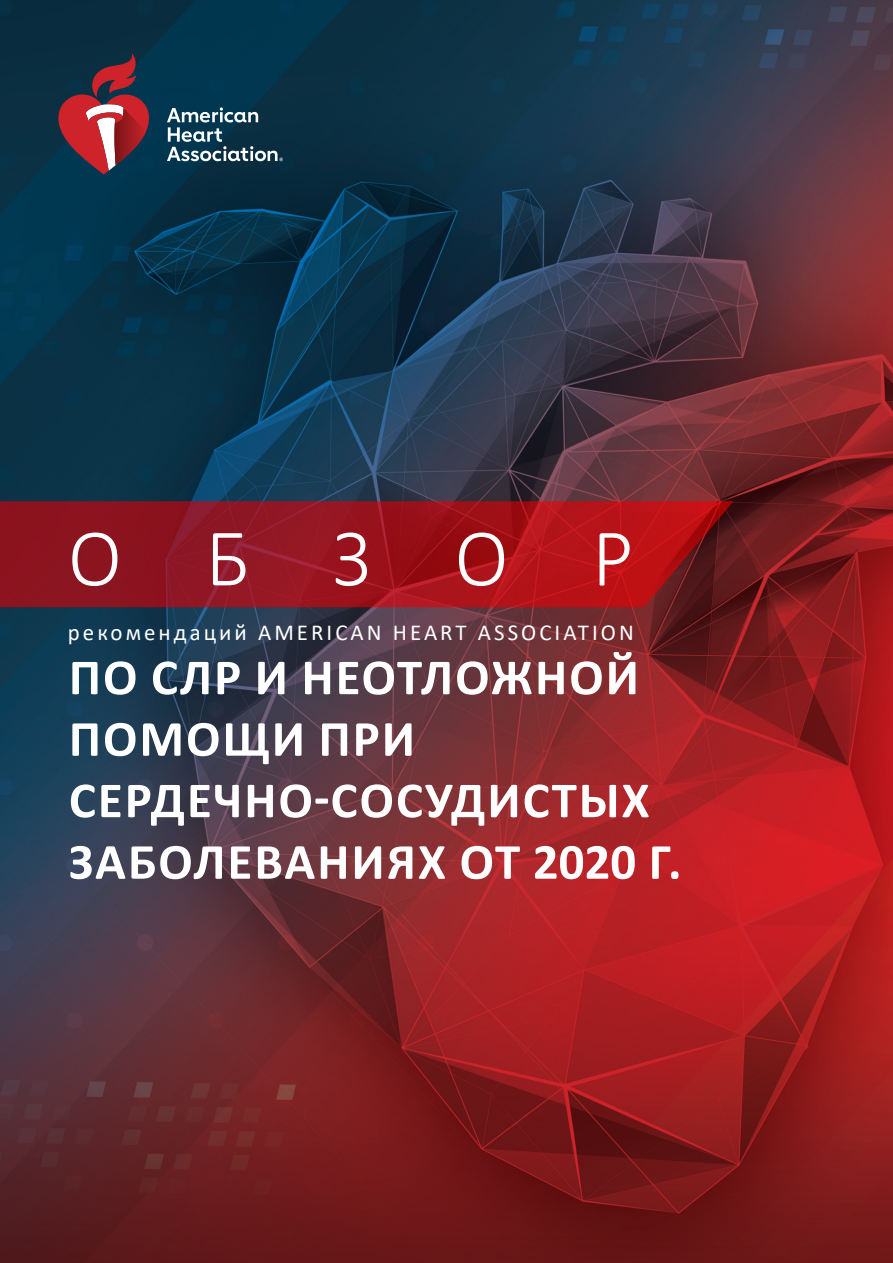
<style>
.page{position:relative;width:893px;height:1263px;background:#fff}
.page>*{position:absolute;margin:0;border:0;box-sizing:border-box;transform-origin:0 0}
.t1{font:300 82.5px "Calibri";letter-spacing:1.01em;color:#fff}
.t2{font:700 51px/61.5px "Calibri";letter-spacing:.04em;color:#fff}
.t3{font:22.95px "Calibri";letter-spacing:.13em;color:#fff}
</style>
<div class="page">
<img style="left:0;top:0;width:893px;height:1263px">
<svg style="left:167px;top:107px;width:116px;height:54px;background:#3e6171"></svg>
<svg style="left:58px;top:53px;width:95px;height:122px;background:#693b48"></svg>
<svg style="left:0;top:501px;width:734px;height:106px;background:#98131d"></svg>
<p class="t1" style="left:68px;top:507px;width:567px">ОБЗОР</p>
<p class="t3" style="left:68px;top:616px;width:567px">рекомендаций AMERICAN HEART ASSOCIATION</p>
<p class="t2" style="left:69px;top:646px;width:614px">ПО СЛР И НЕОТЛОЖНОЙ<br>ПОМОЩИ ПРИ<br>СЕРДЕЧНО-СОСУДИСТЫХ<br>ЗАБОЛЕВАНИЯХ ОТ 2020 Г.</p>
</div>
